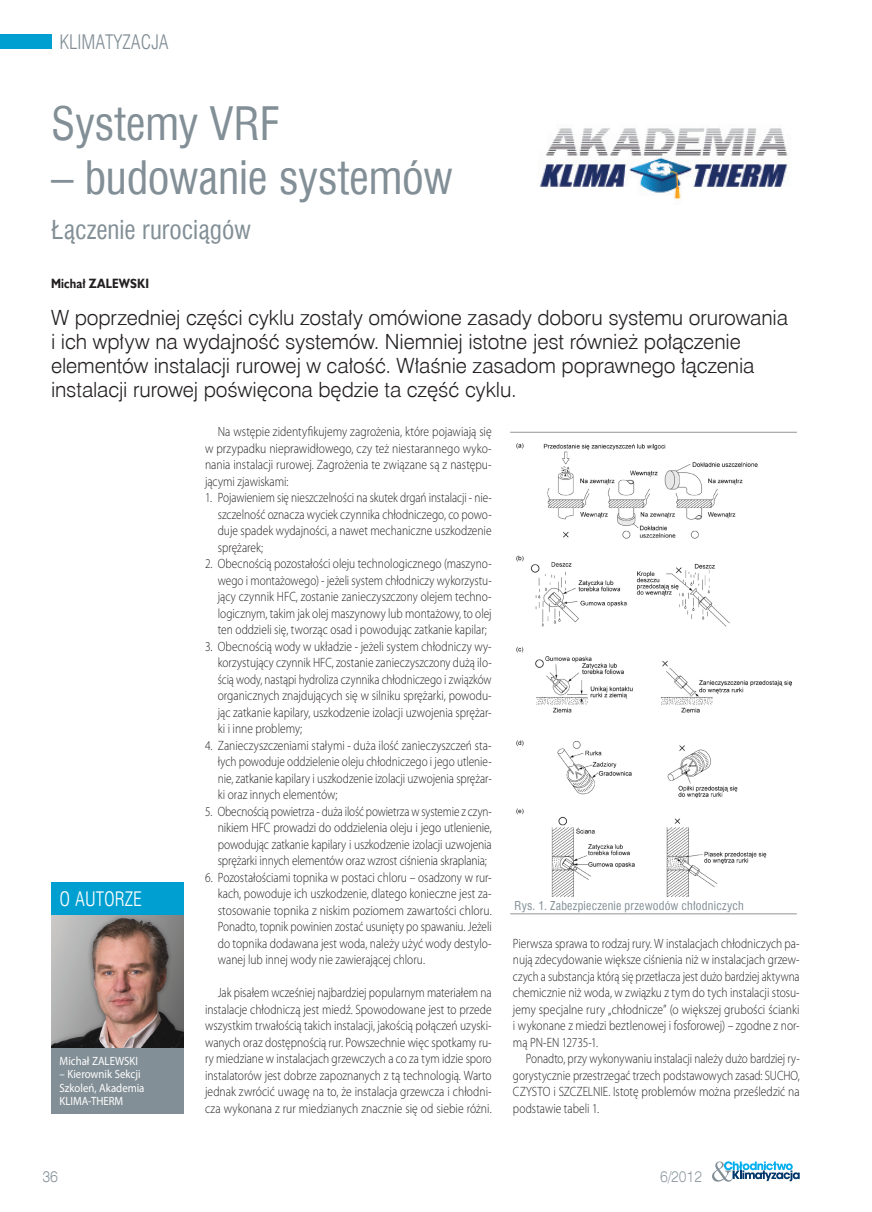
<style>
.page{position:relative;width:872px;height:1212px;background:#fff}
.page>*{position:absolute;margin:0;border:0;box-sizing:border-box;transform-origin:0 0}
.FP_tytuł{font:45px "Swis 721 Cn EU";letter-spacing:-.005em;color:#828f96}
.FP_Podtytuł{font:25.5px "Swis 721 Cn EU";color:#828f96}
.FP_Lead{font:21px/24px "Swis 721 Lt EU";letter-spacing:-.005em;color:#231f20}
.FP_Dzial{font:19.5px "Swis 721 Lt Cn EU";color:#828f96}
.FP_Dzial-2{font:19.5px "Swis 721 Lt Cn EU";color:#fff}
.t1{font:15px "Swis 721 Lt Ex EU";color:#8d99a0;scale:.8 1}
.t2{font:15px "Swis 721 Lt Ex EU";color:#828f96;scale:.8 1}
.FP_tekst_podstawowy{font:300 13.5px/16.5px "Myriad Pro";color:#231f20;text-align:justify;scale:.85 1}
.FP_tekst_podstawowy-2{font:300 13.5px/16.5px "Myriad Pro";color:#231f20;text-align:justify;scale:.84 1}
.FP_tekst_podstawowy-3{font:300 13.5px/16.5px "Myriad Pro";color:#231f20;text-align:justify;scale:.83 1}
.FP_tekst_podstawowy-4{font:300 13.5px/16.5px "Myriad Pro";color:#231f20;text-align:justify;scale:.86 1}
.FP_autor{font:700 13.5px "Humanst 521 EU";letter-spacing:.015em;color:#231f20;scale:.85 1}
.FP_ramka_tekst{font:12px/13.5px "Myriad Pro";color:#fff;scale:.9 1}
.FP_podpis_fotografii{font:12px "Swis 721 Cn EU";letter-spacing:.02em;color:#828f96}
</style>
<div class="page">
<svg style="left:712px;top:1161px;width:87px;height:21px"></svg>
<div style="left:0;top:34px;width:51px;height:15px;background:#009fd1"></div>
<hr style="left:510px;top:432px;width:287px;height:1px;background:#939598">
<hr style="left:510px;top:913px;width:287px;height:1px;background:#939598">
<img style="left:516px;top:443px;width:275px;height:453px">
<img style="left:540px;top:128px;width:248px;height:72px">
<div style="left:51px;top:882px;width:133px;height:33px;background:#009fd1"></div>
<div style="left:51px;top:915px;width:133px;height:199px;background:#828f96"></div>
<img style="left:51px;top:915px;width:133px;height:132px">
<p class="FP_Dzial" style="left:60px;top:30px;width:111px">KLIMATYZACJA</p>
<p class="FP_tytuł" style="left:51px;top:94px;width:230px">Systemy VRF</p>
<p class="FP_tytuł" style="left:51px;top:148px;width:403px">– budowanie systemów</p>
<p class="FP_Podtytuł" style="left:51px;top:213px;width:201px">Łączenie rurociągów</p>
<p class="FP_autor" style="left:51px;top:275px;width:117px">Michał ZALEWSKI</p>
<p class="FP_Lead" style="left:51px;top:306px;width:738px">W poprzedniej części cyklu zostały omówione zasady doboru systemu orurowania i ich wpływ na wydajność systemów. Niemniej istotne jest również połączenie elementów instalacji rurowej w całość. Właśnie zasadom poprawnego łączenia instalacji rurowej poświęcona będzie ta część cyklu.</p>
<p class="FP_Dzial-2" style="left:60px;top:887px;width:84px">O AUTORZE</p>
<p class="FP_ramka_tekst" style="left:60px;top:1054px;width:89px">Michał ZALEWSKI</p>
<p class="FP_ramka_tekst" style="left:60px;top:1067px;width:96px">– Kierownik Sekcji<br>Szkoleń, Akademia<br>KLIMA-THERM</p>
<p class="FP_tekst_podstawowy-4" style="left:205px;top:424px;width:335px;text-indent:13px">Na wstępie zidentyfikujemy zagrożenia, które pojawiają się w przypadku nieprawidłowego, czy też niestarannego wyko‑ nania instalacji rurowej. Zagrożenia te związane są z następu‑ jącymi zjawiskami:</p>
<p class="FP_tekst_podstawowy-3" style="left:218px;top:490px;width:332px;text-indent:-13px">1. Pojawieniem się nieszczelności na skutek drgań instalacji ‑ nie‑ szczelność oznacza wyciek czynnika chłodniczego, co powo‑ duje spadek wydajności, a nawet mechaniczne uszkodzenie sprężarek;</p>
<p class="FP_tekst_podstawowy" style="left:218px;top:556px;width:324px;text-indent:-13px">2. Obecnością pozostałości oleju technologicznego (maszyno‑ wego i montażowego) ‑ jeżeli system chłodniczy wykorzystu‑ jący czynnik HFC, zostanie zanieczyszczony olejem techno‑ logicznym, takim jak olej maszynowy lub montażowy, to olej ten oddzieli się, tworząc osad i powodując zatkanie kapilar;</p>
<p class="FP_tekst_podstawowy" style="left:218px;top:638px;width:324px;text-indent:-13px">3. Obecnością wody w układzie ‑ jeżeli system chłodniczy wy‑ korzystujący czynnik HFC, zostanie zanieczyszczony dużą ilo‑ ścią wody, nastąpi hydroliza czynnika chłodniczego i związków organicznych znajdujących się w silniku sprężarki, powodu‑ jąc zatkanie kapilary, uszkodzenie izolacji uzwojenia sprężar‑ ki i inne problemy;</p>
<p class="FP_tekst_podstawowy" style="left:218px;top:737px;width:324px;text-indent:-13px">4. Zanieczyszczeniami stałymi ‑ duża ilość zanieczyszczeń sta‑ łych powoduje oddzielenie oleju chłodniczego i jego utlenie‑ nie, zatkanie kapilary i uszkodzenie izolacji uzwojenia sprężar‑ ki oraz innych elementów;</p>
<p class="FP_tekst_podstawowy-3" style="left:218px;top:803px;width:332px;text-indent:-13px">5. Obecnością powietrza ‑ duża ilość powietrza w systemie z czyn‑ nikiem HFC prowadzi do oddzielenia oleju i jego utlenienie, powodując zatkanie kapilary i uszkodzenie izolacji uzwojenia sprężarki innych elementów oraz wzrost ciśnienia skraplania;</p>
<p class="FP_tekst_podstawowy" style="left:218px;top:869px;width:324px;text-indent:-13px">6. Pozostałościami topnika w postaci chloru – osadzony w rur‑ kach, powoduje ich uszkodzenie, dlatego konieczne jest za‑ stosowanie topnika z niskim poziomem zawartości chloru.<br>Ponadto, topnik powinien zostać usunięty po spawaniu. Jeżeli do topnika dodawana jest woda, należy użyć wody destylo‑ wanej lub innej wody nie zawierającej chloru.</p>
<p class="FP_tekst_podstawowy-2" style="left:205px;top:985px;width:343px;text-indent:13px">Jak pisałem wcześniej najbardziej popularnym materiałem na instalacje chłodniczą jest miedź. Spowodowane jest to przede wszystkim trwałością takich instalacji, jakością połączeń uzyski‑ wanych oraz dostępnością rur. Powszechnie więc spotkamy ru‑ ry miedziane w instalacjach grzewczych a co za tym idzie sporo instalatorów jest dobrze zapoznanych z tą technologią. Warto jednak zwrócić uwagę na to, że instalacja grzewcza i chłodni‑ cza wykonana z rur miedzianych znacznie się od siebie różni.</p>
<p class="FP_podpis_fotografii" style="left:514px;top:897px;width:231px">Rys. 1. Zabezpieczenie przewodów chłodniczych</p>
<p class="FP_tekst_podstawowy-2" style="left:513px;top:935px;width:343px">Pierwsza sprawa to rodzaj rury. W instalacjach chłodniczych pa‑ nują zdecydowanie większe ciśnienia niż w instalacjach grzew‑ czych a substancja którą się przetłacza jest dużo bardziej aktywna chemicznie niż woda, w związku z tym do tych instalacji stosu‑ jemy specjalne rury „chłodnicze” (o większej grubości ścianki i wykonane z miedzi beztlenowej i fosforowej) – zgodne z nor‑ mą PN-EN 12735-1.</p>
<p class="FP_tekst_podstawowy-3" style="left:513px;top:1051px;width:347px;text-indent:13px">Ponadto, przy wykonywaniu instalacji należy dużo bardziej ry‑ gorystycznie przestrzegać trzech podstawowych zasad: SUCHO, CZYSTO i SZCZELNIE. Istotę problemów można prześledzić na podstawie tabeli 1.</p>
<p class="t2" style="left:43px;top:1168px;width:21px">36</p>
<p class="t1" style="left:660px;top:1168px;width:54px">6/2012</p>
</div>
